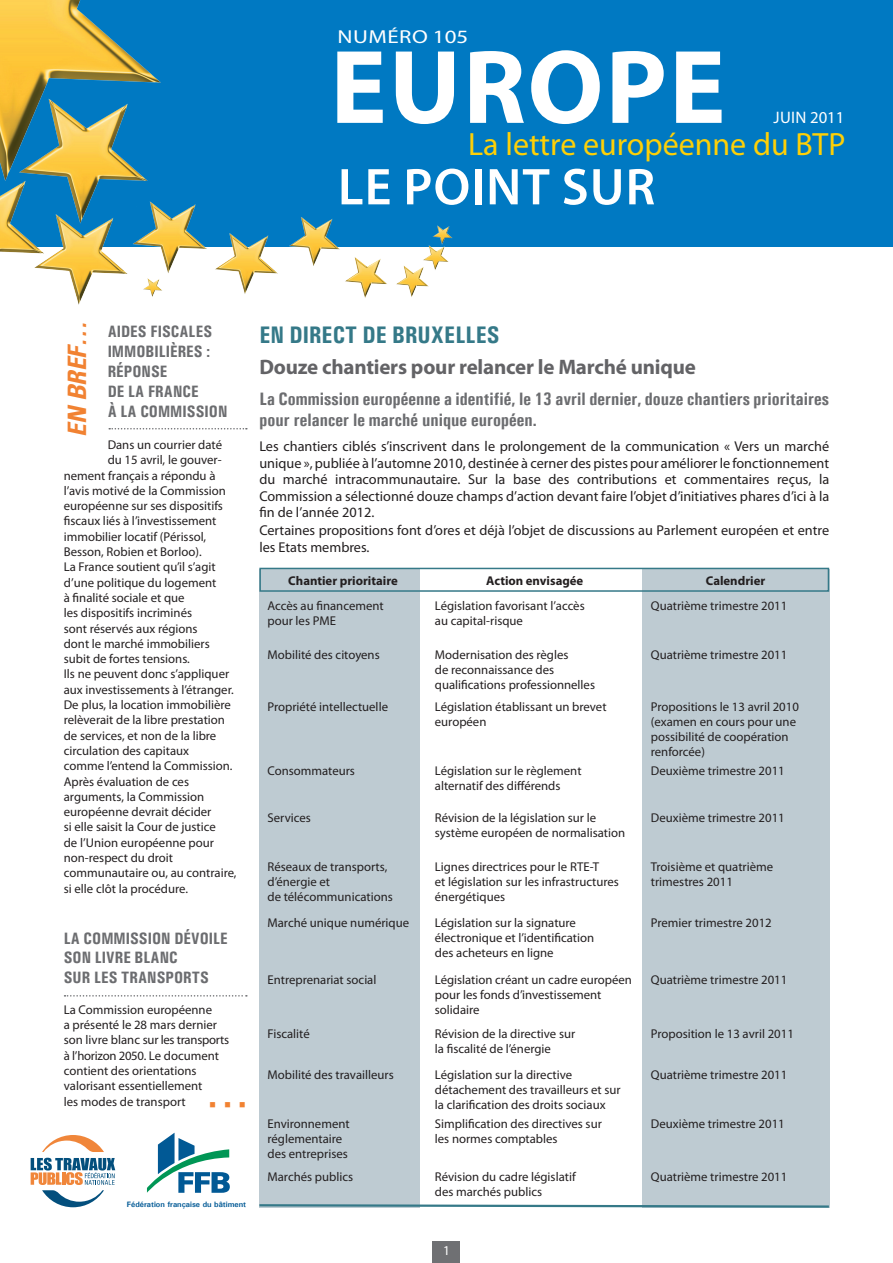
<style>
.page{position:relative;width:893px;height:1263px;background:#fff}
.page>*{position:absolute;margin:0;border:0;box-sizing:border-box;transform-origin:0 0}
.t1{font:700 105.75px "Myriad Pro";letter-spacing:.02em;color:#fff}
.t2{font:600 52.2px "Myriad Pro";letter-spacing:.02em;color:#fff}
.t3{font:32.25px "Myriad Pro";color:#fed006}
.t4{font:italic 700 condensed 25.5px "Univers";color:#f18232}
.t5{font:700 24px "Univers Condensed";color:#357988}
.t6{font:700 21px "Myriad Pro";letter-spacing:-.01em;color:#636366}
.t7{font:18.75px "Myriad Pro";letter-spacing:.02em;color:#fff;scale:1.22 1}
.t8{font:700 18px/21.6px "Univers Condensed";color:#6c6d70}
.t9{font:16.65px "Myriad Pro";letter-spacing:.01em;color:#fff}
.t10{font:700 16.5px/19.8px "Univers Condensed";color:#6c6d70}
.t11{font:14.25px/16.5px "Myriad Pro";color:#231f20;text-align:justify}
.t12{font:13.5px "Myriad Pro";color:#fff}
.t13{font:12.75px/15px "Myriad Pro";color:#231f20}
.t14{font:700 12.75px "Myriad Pro";color:#231f20}
.t15{font:9px "Wingdings";color:#f18232;scale:.95 1}
.t16{font:700 7.8px "Univers";color:#015995}
</style>
<div class="page">
<div style="left:0;top:0;width:893px;height:246px;background:#0079c2"></div>
<svg style="left:147px;top:1133px;width:83px;height:60px"></svg>
<svg style="left:42px;top:1135px;width:62px;height:17px"></svg>
<svg style="left:31px;top:1158px;width:84px;height:49px"></svg>
<img style="left:0;top:0;width:456px;height:305px">
<div style="left:259px;top:569px;width:161px;height:639px;background:#becbd2"></div>
<div style="left:642px;top:569px;width:187px;height:639px;background:#becbd2"></div>
<div style="left:259px;top:568px;width:570px;height:24px;border:2px solid #357988"></div>
<div style="left:433px;top:1242px;width:27px;height:21px;background:#6f7073"></div>
<svg style="left:109px;top:428px;width:138px;height:1px"></svg>
<svg style="left:259px;top:1203px;width:571px;height:5px"></svg>
<svg style="left:65px;top:995px;width:182px;height:1px"></svg>
<h3 class="t7" style="left:338px;top:25px;width:109px">nUMéRO 105</h3>
<h1 class="t1" style="left:330px;top:18px;width:397px">europe</h1>
<h3 class="t9" style="left:773px;top:107px;width:72px">JUIN 2011</h3>
<h3 class="t3" style="left:468px;top:125px;width:379px">La lettre européenne du BTP</h3>
<h2 class="t2" style="left:338px;top:154px;width:319px">LE POINT SUR</h2>
<h3 class="t4" style="left:62px;top:436px;width:116px;rotate:-90deg">EN BREF…</h3>
<h3 class="t5" style="left:259px;top:320px;width:242px">EN DIRECT DE BRUXELLES</h3>
<p class="t10" style="left:108px;top:322px;width:121px">AIDES FISCALES<br>IMMOBILIÈRES :<br>RÉPONSE<br>DE LA FRANCE<br>À LA COMMISSION</p>
<p class="t13" style="left:108px;top:437px;width:116px">Dans un courrier daté</p>
<p class="t13" style="left:108px;top:452px;width:115px">du 15 avril, le gouver-</p>
<p class="t13" style="left:64px;top:467px;width:153px">nement français a répondu à</p>
<p class="t13" style="left:64px;top:483px;width:164px">l’avis motivé de la Commission</p>
<p class="t13" style="left:64px;top:498px;width:161px">européenne sur ses dispositifs</p>
<p class="t13" style="left:64px;top:513px;width:154px">fiscaux liés à l’investissement</p>
<p class="t13" style="left:64px;top:529px;width:144px">immobilier locatif (Périssol,</p>
<p class="t13" style="left:64px;top:544px;width:139px">Besson, Robien et Borloo).</p>
<p class="t13" style="left:64px;top:559px;width:153px">La France soutient qu’il s’agit</p>
<p class="t13" style="left:64px;top:575px;width:154px">d’une politique du logement</p>
<p class="t13" style="left:64px;top:590px;width:122px">à finalité sociale et que</p>
<p class="t13" style="left:64px;top:605px;width:130px">les dispositifs incriminés</p>
<p class="t13" style="left:64px;top:620px;width:135px">sont réservés aux régions</p>
<p class="t13" style="left:64px;top:636px;width:148px">dont le marché immobiliers</p>
<p class="t13" style="left:64px;top:651px;width:128px">subit de fortes tensions.</p>
<p class="t13" style="left:64px;top:666px;width:167px">Ils ne peuvent donc s’appliquer</p>
<p class="t13" style="left:64px;top:682px;width:171px">aux investissements à l’étranger.</p>
<p class="t13" style="left:64px;top:697px;width:169px">De plus, la location immobilière</p>
<p class="t13" style="left:64px;top:712px;width:163px">relèverait de la libre prestation</p>
<p class="t13" style="left:64px;top:728px;width:154px">de services, et non de la libre</p>
<p class="t13" style="left:64px;top:743px;width:127px">circulation des capitaux</p>
<p class="t13" style="left:64px;top:758px;width:170px">comme l’entend la Commission.</p>
<p class="t13" style="left:64px;top:773px;width:127px">Après évaluation de ces</p>
<p class="t13" style="left:64px;top:789px;width:142px">arguments, la Commission</p>
<p class="t13" style="left:64px;top:804px;width:149px">européenne devrait décider</p>
<p class="t13" style="left:64px;top:819px;width:154px">si elle saisit la Cour de justice</p>
<p class="t13" style="left:64px;top:835px;width:152px">de l’Union européenne pour</p>
<p class="t13" style="left:64px;top:850px;width:111px">non-respect du droit</p>
<p class="t13" style="left:64px;top:865px;width:174px">communautaire ou, au contraire,</p>
<p class="t13" style="left:64px;top:881px;width:126px">si elle clôt la procédure.</p>
<p class="t10" style="left:64px;top:928px;width:166px">LA COMMISSION DÉVOILE<br>SON LIVRE BLANC<br>SUR LES TRANSPORTS</p>
<p class="t13" style="left:64px;top:1002px;width:167px">La Commission européenne<br>a présenté le 28 mars dernier son livre blanc sur les transports à l’horizon 2050. Le document contient des orientations valorisant essentiellement<br>les modes de transport</p>
<h3 class="t6" style="left:259px;top:354px;width:438px">Douze chantiers pour relancer le Marché unique</h3>
<h3 class="t8" style="left:259px;top:387px;width:571px">LA COMMISSION EUROPÉENNE A IDENTIFIÉ, LE 13 AVRIL DERNIER, DOUZE CHANTIERS PRIORITAIRES<br>POUR RELANCER LE MARCHÉ UNIQUE EUROPÉEN.</h3>
<p class="t11" style="left:259px;top:438px;width:571px">Les chantiers ciblés s’inscrivent dans le prolongement de la communication « Vers un marché unique », publiée à l’automne 2010, destinée à cerner des pistes pour améliorer le fonctionnement du marché intracommunautaire. Sur la base des contributions et commentaires reçus, la Commission a sélectionné douze champs d’action devant faire l’objet d’initiatives phares d’ici à la fin de l’année 2012.</p>
<p class="t11" style="left:259px;top:522px;width:571px">Certaines propositions font d’ores et déjà l’objet de discussions au Parlement européen et entre les Etats membres.</p>
<p class="t14" style="left:288px;top:572px;width:111px">Chantier prioritaire</p>
<p class="t14" style="left:486px;top:572px;width:99px">Action envisagée</p>
<p class="t14" style="left:706px;top:572px;width:61px">Calendrier</p>
<p class="t13" style="left:267px;top:598px;width:118px">Accès au financement pour les PME</p>
<p class="t13" style="left:435px;top:598px;width:151px">Législation favorisant l’accès au capital-risque</p>
<p class="t13" style="left:651px;top:598px;width:138px">Quatrième trimestre 2011</p>
<p class="t13" style="left:267px;top:647px;width:114px">Mobilité des citoyens</p>
<p class="t13" style="left:435px;top:647px;width:162px">Modernisation des règles<br>de reconnaissance des qualifications professionnelles</p>
<p class="t13" style="left:651px;top:647px;width:138px">Quatrième trimestre 2011</p>
<p class="t13" style="left:267px;top:699px;width:122px">Propriété intellectuelle</p>
<p class="t13" style="left:435px;top:699px;width:173px">Législation établissant un brevet européen</p>
<p class="t13" style="left:651px;top:699px;width:150px">Propositions le 13 avril 2010 (examen en cours pour une possibilité de coopération renforcée)</p>
<p class="t13" style="left:267px;top:763px;width:89px">Consommateurs</p>
<p class="t13" style="left:435px;top:763px;width:148px">Législation sur le règlement alternatif des différends</p>
<p class="t13" style="left:651px;top:763px;width:135px">Deuxième trimestre 2011</p>
<p class="t13" style="left:267px;top:810px;width:45px">Services</p>
<p class="t13" style="left:435px;top:810px;width:192px">Révision de la législation sur le système européen de normalisation</p>
<p class="t13" style="left:651px;top:810px;width:135px">Deuxième trimestre 2011</p>
<p class="t13" style="left:267px;top:859px;width:127px">Réseaux de transports, d’énergie et<br>de télécommunications</p>
<p class="t13" style="left:435px;top:859px;width:186px">Lignes directrices pour le RTE-T<br>et législation sur les infrastructures énergétiques</p>
<p class="t13" style="left:651px;top:859px;width:124px">Troisième et quatrième trimestres 2011</p>
<p class="t13" style="left:267px;top:915px;width:143px">Marché unique numérique</p>
<p class="t13" style="left:435px;top:915px;width:161px">Législation sur la signature électronique et l’identification des acheteurs en ligne</p>
<p class="t13" style="left:651px;top:915px;width:122px">Premier trimestre 2012</p>
<p class="t13" style="left:267px;top:972px;width:110px">Entreprenariat social</p>
<p class="t13" style="left:435px;top:972px;width:199px">Législation créant un cadre européen pour les fonds d’investissement solidaire</p>
<p class="t13" style="left:651px;top:972px;width:138px">Quatrième trimestre 2011</p>
<p class="t13" style="left:267px;top:1026px;width:44px">Fiscalité</p>
<p class="t13" style="left:435px;top:1026px;width:142px">Révision de la directive sur la fiscalité de l’énergie</p>
<p class="t13" style="left:651px;top:1026px;width:145px">Proposition le 13 avril 2011</p>
<p class="t13" style="left:267px;top:1067px;width:128px">Mobilité des travailleurs</p>
<p class="t13" style="left:435px;top:1067px;width:187px">Législation sur la directive détachement des travailleurs et sur la clarification des droits sociaux</p>
<p class="t13" style="left:651px;top:1067px;width:138px">Quatrième trimestre 2011</p>
<p class="t13" style="left:267px;top:1116px;width:84px">Environnement réglementaire des entreprises</p>
<p class="t13" style="left:435px;top:1116px;width:169px">Simplification des directives sur les normes comptables</p>
<p class="t13" style="left:651px;top:1116px;width:135px">Deuxième trimestre 2011</p>
<p class="t13" style="left:267px;top:1169px;width:87px">Marchés publics</p>
<p class="t13" style="left:435px;top:1169px;width:142px">Révision du cadre législatif des marchés publics</p>
<p class="t13" style="left:651px;top:1169px;width:138px">Quatrième trimestre 2011</p>
<p class="t15" style="left:209px;top:1100px;width:40px">■ ■ ■</p>
<p class="t16" style="left:127px;top:1200px;width:121px">Fédération française du bâtiment</p>
<p class="t12" style="left:443px;top:1242px;width:8px">1</p>
</div>
